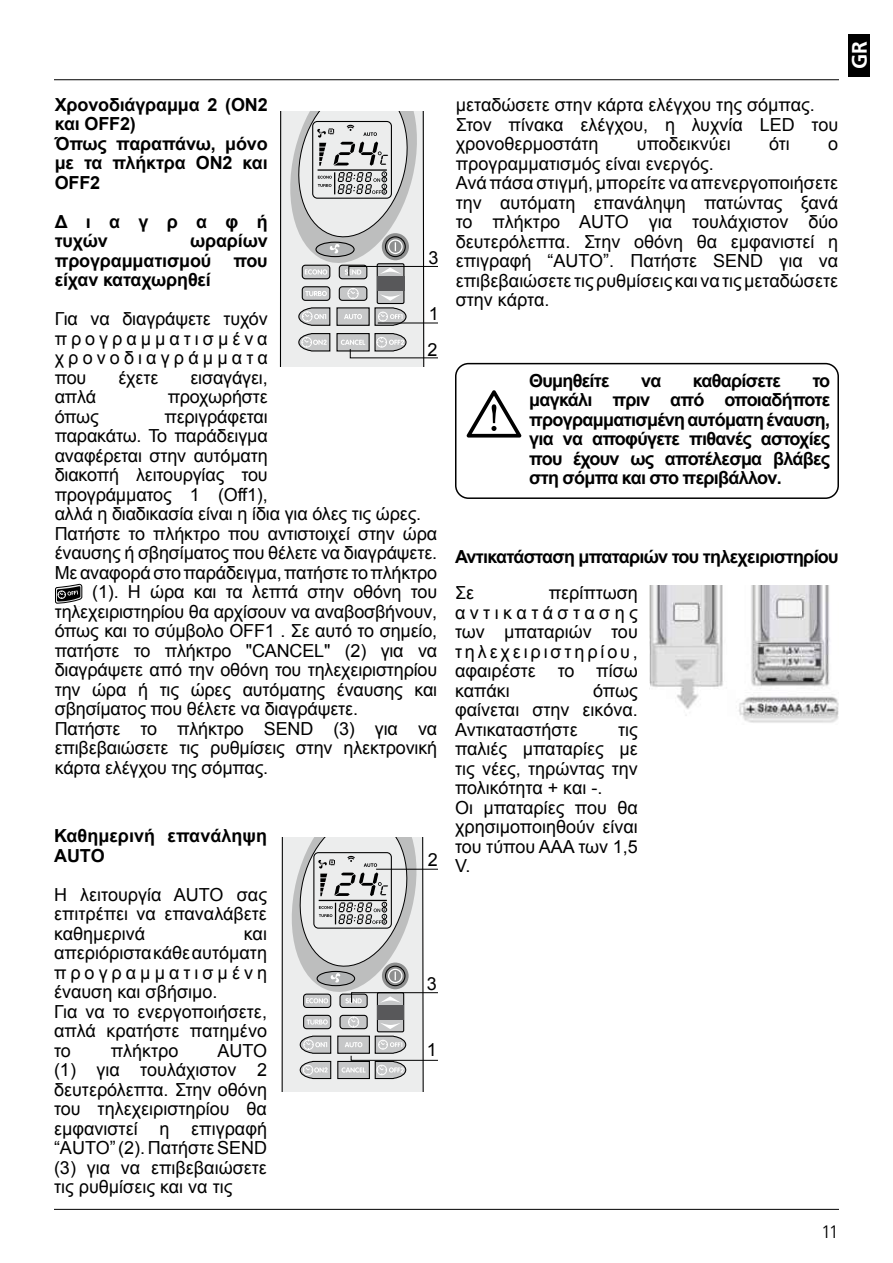
<style>
.page{position:relative;width:893px;height:1263px;background:#fff}
.page>*{position:absolute;margin:0;border:0;box-sizing:border-box;transform-origin:0 0}
.t1{font:700 21px "Frutiger LT Std";color:#fff}
.t2{font:18px/19.5px "Arial";letter-spacing:-.01em;color:#000;text-align:justify}
.t3{font:700 18px/19.5px "Arial";letter-spacing:-.04em;color:#000;text-align:justify}
.t4{font:700 18px/19.5px "Arial";letter-spacing:-.01em;color:#000}
.t5{font:700 18px/19.5px "Arial";color:#000}
.t6{font:700 18px/19.5px "Arial";letter-spacing:1.015em;color:#000}
.t7{font:300 18px "Frutiger LT Std";color:#000}
</style>
<div class="page">
<hr style="left:54px;top:1209px;width:785px;height:1px;background:#000">
<hr style="left:54px;top:79px;width:785px;height:1px;background:#000">
<div style="left:848px;top:34px;width:22px;height:43px;background:#000"></div>
<svg style="left:55px;top:584px;width:27px;height:20px"></svg>
<svg style="left:279px;top:111px;width:159px;height:255px;background:#cdcece"></svg>
<svg style="left:281px;top:837px;width:157px;height:254px;background:#cecece"></svg>
<svg style="left:466px;top:390px;width:56px;height:48px"></svg>
<div style="left:455px;top:363px;width:384px;height:136px;border:2px solid #000;border-radius:13px"></div>
<img style="left:650px;top:586px;width:189px;height:137px">
<p class="t4" style="left:55px;top:95px;width:215px">Χρονοδιάγραμμα 2 (ON2 και OFF2)<br>Όπως παραπάνω, μόνο με τα πλήκτρα ON2 και<br>OFF2</p>
<p class="t6" style="left:55px;top:212px;width:214px">Διαγραφή τυχών</p>
<p class="t3" style="left:55px;top:232px;width:215px;text-indent:135px">ωραρίων προγραμματισμού που είχαν καταχωρηθεί</p>
<p class="t2" style="left:55px;top:309px;width:215px">Για να διαγράψετε τυχόν προγραμματισμένα χρονοδιαγράμματα που</p>
<p class="t2" style="left:118px;top:368px;width:41px">έχετε</p>
<p class="t2" style="left:190px;top:368px;width:79px">εισαγάγει,</p>
<p class="t2" style="left:428px;top:248px;width:12px">3</p>
<p class="t2" style="left:429px;top:304px;width:12px">1</p>
<p class="t2" style="left:427px;top:340px;width:12px">2</p>
<p class="t2" style="left:55px;top:387px;width:43px">απλά</p>
<p class="t2" style="left:168px;top:387px;width:102px">προχωρήστε</p>
<p class="t2" style="left:55px;top:407px;width:46px">όπως</p>
<p class="t2" style="left:164px;top:407px;width:105px">περιγράφεται</p>
<p class="t2" style="left:55px;top:426px;width:214px">παρακάτω. Το παράδειγμα</p>
<p class="t2" style="left:55px;top:446px;width:214px">αναφέρεται στην αυτόματη</p>
<p class="t2" style="left:55px;top:465px;width:214px">διακοπή λειτουργίας του</p>
<p class="t2" style="left:55px;top:485px;width:214px">προγράμματος 1 (Off1),</p>
<p class="t2" style="left:55px;top:504px;width:368px">αλλά η διαδικασία είναι η ίδια για όλες τις ώρες.</p>
<p class="t2" style="left:55px;top:524px;width:384px">Πατήστε το πλήκτρο που αντιστοιχεί στην ώρα</p>
<p class="t2" style="left:55px;top:543px;width:384px">έναυσης ή σβησίματος που θέλετε να διαγράψετε.</p>
<p class="t2" style="left:55px;top:563px;width:384px">Με αναφορά στο παράδειγμα, πατήστε το πλήκτρο</p>
<p class="t2" style="left:92px;top:582px;width:346px">(1). Η ώρα και τα λεπτά στην οθόνη του</p>
<p class="t2" style="left:55px;top:602px;width:384px">τηλεχειριστηρίου θα αρχίσουν να αναβοσβήνουν,</p>
<p class="t2" style="left:55px;top:621px;width:384px">όπως και το σύμβολο OFF1 . Σε αυτό το σημείο,</p>
<p class="t2" style="left:55px;top:641px;width:384px">πατήστε το πλήκτρο "CANCEL" (2) για να</p>
<p class="t2" style="left:55px;top:660px;width:384px">διαγράψετε από την οθόνη του τηλεχειριστηρίου</p>
<p class="t2" style="left:55px;top:680px;width:384px">την ώρα ή τις ώρες αυτόματης έναυσης και</p>
<p class="t2" style="left:55px;top:699px;width:305px">σβησίματος που θέλετε να διαγράψετε.</p>
<p class="t2" style="left:55px;top:719px;width:384px">Πατήστε το πλήκτρο SEND (3) για να</p>
<p class="t2" style="left:55px;top:738px;width:384px">επιβεβαιώσετε τις ρυθμίσεις στην ηλεκτρονική</p>
<p class="t2" style="left:55px;top:758px;width:215px">κάρτα ελέγχου της σόμπας.</p>
<p class="t5" style="left:54px;top:827px;width:215px">Καθημερινή επανάληψη<br>AUTO</p>
<p class="t2" style="left:54px;top:885px;width:215px">Η λειτουργία AUTO σας επιτρέπει να επαναλάβετε καθημερινά</p>
<p class="t2" style="left:54px;top:924px;width:215px;text-align:left;text-indent:190px">και απεριόριστα κάθε αυτόματη προγραμματισμένη έναυση και σβήσιμο.<br>Για να το ενεργοποιήσετε, απλά κρατήστε πατημένο το</p>
<p class="t2" style="left:54px;top:1041px;width:215px;text-indent:163px">AUTO (1) για τουλάχιστον 2 δευτερόλεπτα. Στην οθόνη του τηλεχειριστηρίου θα εμφανιστεί η επιγραφή “AUTO” (2). Πατήστε SEND (3) για να επιβεβαιώσετε τις ρυθμίσεις και να τις</p>
<p class="t2" style="left:111px;top:1041px;width:69px">πλήκτρο</p>
<p class="t2" style="left:428px;top:850px;width:12px">2</p>
<p class="t2" style="left:427px;top:974px;width:12px">3</p>
<p class="t2" style="left:427px;top:1040px;width:12px">1</p>
<p class="t2" style="left:456px;top:96px;width:384px;text-align:left">μεταδώσετε στην κάρτα ελέγχου της σόμπας.<br>Στον πίνακα ελέγχου, η λυχνία LED του χρονοθερμοστάτη</p>
<p class="t2" style="left:637px;top:135px;width:95px">υποδεικνύει</p>
<p class="t2" style="left:769px;top:135px;width:22px">ότι</p>
<p class="t2" style="left:828px;top:135px;width:12px">ο</p>
<p class="t2" style="left:456px;top:154px;width:384px;text-align:left">προγραμματισμός είναι ενεργός.<br>Ανά πάσα στιγμή, μπορείτε να απενεργοποιήσετε την αυτόματη επανάληψη πατώντας ξανά το πλήκτρο AUTO για τουλάχιστον δύο δευτερόλεπτα. Στην οθόνη θα εμφανιστεί η επιγραφή “AUTO”. Πατήστε SEND για να επιβεβαιώσετε τις ρυθμίσεις και να τις μεταδώσετε στην κάρτα.</p>
<p class="t1" style="left:847px;top:69px;width:29px;rotate:-90deg">GR</p>
<p class="t3" style="left:529px;top:371px;width:82px">Θυμηθείτε</p>
<p class="t3" style="left:641px;top:371px;width:22px">να</p>
<p class="t3" style="left:693px;top:371px;width:90px">καθαρίσετε</p>
<p class="t3" style="left:529px;top:371px;width:303px;text-indent:283px">το μαγκάλι πριν από οποιαδήποτε προγραμματισμένη αυτόματη έναυση, για να αποφύγετε πιθανές αστοχίες που έχουν ως αποτέλεσμα βλάβες στη σόμπα και στο περιβάλλον.</p>
<p class="t3" style="left:455px;top:547px;width:385px">Αντικατάσταση μπαταριών του τηλεχειριστηρίου</p>
<p class="t2" style="left:455px;top:583px;width:184px;text-indent:94px">περίπτωση αντικατάστασης των μπαταριών του τηλεχειριστηρίου, αφαιρέστε το πίσω καπάκι</p>
<p class="t2" style="left:455px;top:583px;width:21px">Σε</p>
<p class="t2" style="left:455px;top:681px;width:184px;text-indent:138px">όπως φαίνεται στην εικόνα.<br>Αντικαταστήστε</p>
<p class="t2" style="left:455px;top:720px;width:184px;text-align:left;text-indent:163px">τις παλιές μπαταρίες με τις νέες, τηρώντας την πολικότητα + και -.<br>Οι μπαταρίες που θα χρησιμοποιηθούν είναι του τύπου AAA των 1,5<br>V.</p>
<p class="t7" style="left:821px;top:1222px;width:19px">11</p>
</div>
